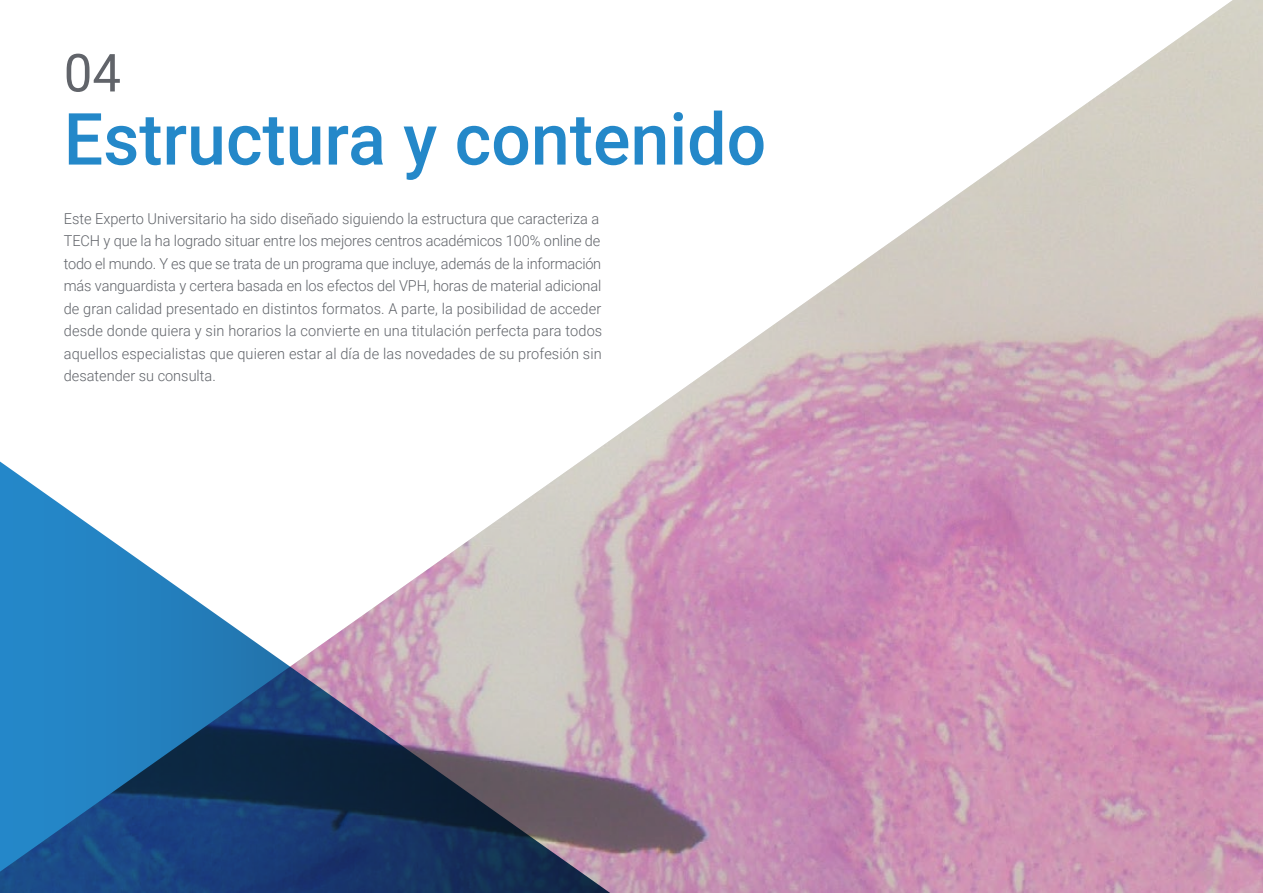
<style>
.page{position:relative;width:1263px;height:893px;background:#fff}
.page>*{position:absolute;margin:0;border:0;box-sizing:border-box;transform-origin:0 0}
.t1{font:500 72px "Roboto";color:#2488c9}
.t2{font:52.5px "Roboto";color:#61646a}
.t3{font:300 15px/22.5px "Roboto";color:#61646a}
</style>
<div class="page">
<img style="left:602px;top:0;width:661px;height:893px">
<svg style="left:0;top:446px;width:640px;height:447px"></svg>
<h2 class="t2" style="left:64px;top:36px;width:59px">04</h2>
<h1 class="t1" style="left:64px;top:89px;width:704px">Estructura y contenido</h1>
<p class="t3" style="left:64px;top:207px;width:540px">Este Experto Universitario ha sido diseñado siguiendo la estructura que caracteriza a TECH y que la ha logrado situar entre los mejores centros académicos 100% online de todo el mundo. Y es que se trata de un programa que incluye, además de la información más vanguardista y certera basada en los efectos del VPH, horas de material adicional de gran calidad presentado en distintos formatos. A parte, la posibilidad de acceder desde donde quiera y sin horarios la convierte en una titulación perfecta para todos aquellos especialistas que quieren estar al día de las novedades de su profesión sin desatender su consulta.</p>
</div>
